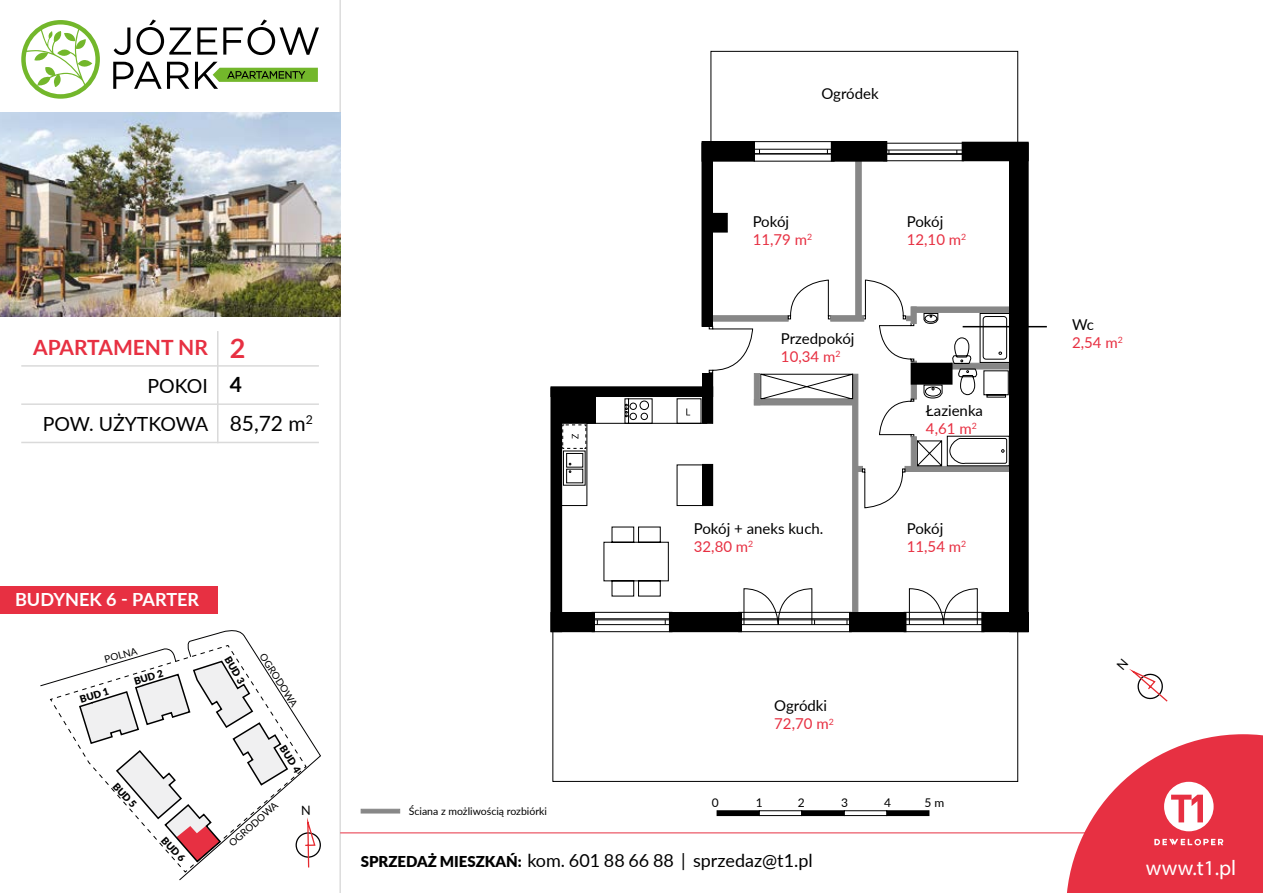
<style>
.page{position:relative;width:1263px;height:893px;background:#fff}
.page>*{position:absolute;margin:0;border:0;box-sizing:border-box;transform-origin:0 0}
.t1{font:700 27px "Lato";color:#e73042}
.t2{font:21.3px "Myriad Pro";letter-spacing:.005em;color:#fff}
.t3{font:700 21px "Lato";color:#e73042}
.t4{font:21px/39px "Lato";color:#000}
.t5{font:19.5px "Lato";color:#000}
.t6{font:700 18.15px "Lato";color:#fff}
.t7{font:18px "Lato";color:#000}
.t8{font:15px/18px "Lato";color:#000}
.t9{font:15px/18px "Lato";color:#e73042}
.t10{font:12px "Lato";color:#000}
.t11{font:10.5px "Lato";color:#000}
.t12{font:900 9.9px "Lato";color:#000}
.t13{font:9.9px "Lato";color:#000}
.s1{font-weight:700}
.s2{color:#000}
.s3{color:#e73042}
.s4{font-weight:900;font-size:15px}
</style>
<div class="page">
<hr style="left:217px;top:331px;width:1px;height:112px;background:#dadada">
<hr style="left:21px;top:365px;width:298px;height:2px;background:#dadada">
<hr style="left:21px;top:403px;width:298px;height:2px;background:#dadada">
<hr style="left:21px;top:442px;width:298px;height:1px;background:#dadada">
<hr style="left:339px;top:0;width:2px;height:893px;background:#dcdcdc">
<svg style="left:114px;top:27px;width:16px;height:28px"></svg>
<svg style="left:136px;top:19px;width:55px;height:36px"></svg>
<svg style="left:197px;top:27px;width:20px;height:28px"></svg>
<svg style="left:223px;top:19px;width:96px;height:36px"></svg>
<svg style="left:113px;top:62px;width:76px;height:27px"></svg>
<svg style="left:195px;top:62px;width:123px;height:27px"></svg>
<svg style="left:21px;top:20px;width:79px;height:79px"></svg>
<img style="left:0;top:113px;width:340px;height:204px">
<hr style="left:361px;top:809px;width:39px;height:4px;background:#878787">
<div style="left:0;top:586px;width:218px;height:27px;background:#e73042"></div>
<hr style="left:717px;top:811px;width:42px;height:4px;background:#000">
<div style="left:717px;top:810px;width:43px;height:6px;border:1px solid #000"></div>
<div style="left:759px;top:810px;width:43px;height:6px;border:1px solid #000"></div>
<hr style="left:802px;top:811px;width:42px;height:4px;background:#000">
<div style="left:801px;top:810px;width:44px;height:6px;border:1px solid #000"></div>
<hr style="left:887px;top:811px;width:42px;height:4px;background:#000">
<div style="left:886px;top:810px;width:43px;height:6px;border:1px solid #000"></div>
<div style="left:844px;top:810px;width:43px;height:6px;border:1px solid #000"></div>
<hr style="left:963px;top:326px;width:84px;height:1px;background:#000">
<div style="left:962px;top:142px;width:66px;height:19px;border:1px solid #000"></div>
<div style="left:1010px;top:143px;width:18px;height:489px;background:#000"></div>
<div style="left:551px;top:388px;width:11px;height:244px;border:1px solid #000"></div>
<div style="left:551px;top:386px;width:162px;height:11px;border:1px solid #000"></div>
<svg style="left:552px;top:51px;width:466px;height:731px"></svg>
<hr style="left:340px;top:833px;width:923px;height:1px;background:#e73042">
<svg style="left:1066px;top:734px;width:197px;height:159px"></svg>
<svg style="left:40px;top:630px;width:281px;height:251px"></svg>
<svg style="left:1129px;top:669px;width:39px;height:33px"></svg>
<h3 class="t3" style="left:33px;top:332px;width:161px">APARTAMENT nr</h3>
<h3 class="t5" style="left:147px;top:372px;width:62px">pokoi</h3>
<h3 class="t5" style="left:43px;top:409px;width:167px">pow. użytkowa</h3>
<h1 class="t1" style="left:230px;top:328px;width:17px">2</h1>
<h3 class="t4" style="left:230px;top:364px;width:85px"><span class="s1">4<br></span>85,72 m<sup>2</sup></h3>
<p class="t6" style="left:15px;top:586px;width:130px">BUDYNEK 6 - PART</p>
<p class="t6" style="left:177px;top:586px;width:22px">ER</p>
<p class="t13" style="left:103px;top:652px;width:35px;rotate:-15deg">POLNA</p>
<p class="t12" style="left:78px;top:692px;width:31px;rotate:-17deg">BUD 1</p>
<p class="t12" style="left:132px;top:675px;width:31px;rotate:-17deg">BUD 2</p>
<p class="t12" style="left:120px;top:779px;width:31px;rotate:48deg">BUD 5</p>
<p class="t12" style="left:169px;top:833px;width:31px;rotate:48deg">BUD 6</p>
<p class="t12" style="left:234px;top:653px;width:31px;rotate:60deg">BUD 3</p>
<p class="t13" style="left:268px;top:650px;width:63px;rotate:58deg">OGRODOWA</p>
<p class="t12" style="left:289px;top:742px;width:31px;rotate:58deg">BUD 4</p>
<p class="t13" style="left:226px;top:839px;width:63px;rotate:-41deg">OGRODOWA</p>
<p class="t8" style="left:821px;top:83px;width:59px">Ogródek</p>
<p class="t11" style="left:409px;top:804px;width:140px">Ściana z możliwością rozbiórki</p>
<p class="t9" style="left:753px;top:212px;width:61px"><span class="s2">Pokój<br></span>11,79 m<sup>2</sup></p>
<p class="t9" style="left:907px;top:212px;width:61px"><span class="s2">Pokój<br></span>12,10 m<sup>2</sup></p>
<p class="t8" style="left:781px;top:329px;width:75px">Przedpokój<br><span class="s3">10,34 m</span><sup>2</sup></p>
<p class="t8" style="left:694px;top:519px;width:131px">Pokój + aneks kuch.<br><span class="s3">32,80 m</span><sup>2</sup></p>
<p class="t8" style="left:926px;top:401px;width:59px">Łazienka<br><span class="s3">4,61 m</span><sup>2</sup></p>
<p class="t9" style="left:907px;top:519px;width:61px"><span class="s2">Pokój<br></span>11,54 m<sup>2</sup></p>
<p class="t8" style="left:774px;top:696px;width:61px">Ogródki<br><span class="s3">72,70 m</span><sup>2</sup></p>
<p class="t10" style="left:712px;top:794px;width:8px">0</p>
<p class="t10" style="left:756px;top:794px;width:8px">1</p>
<p class="t10" style="left:798px;top:794px;width:8px">2</p>
<p class="t10" style="left:841px;top:794px;width:8px">3</p>
<p class="t10" style="left:884px;top:794px;width:8px">4</p>
<p class="t10" style="left:924px;top:794px;width:21px">5 m</p>
<p class="t9" style="left:1072px;top:315px;width:52px"><span class="s2">Wc<br></span>2,54 m<sup>2</sup></p>
<p class="t7" style="left:361px;top:847px;width:453px"><span class="s4">SPRZEDAŻ MIESZKAŃ:</span> kom. 601 88 66 88 | sprzedaz@t1.pl</p>
<h2 class="t2" style="left:1146px;top:855px;width:92px">www.t1.pl</h2>
</div>
